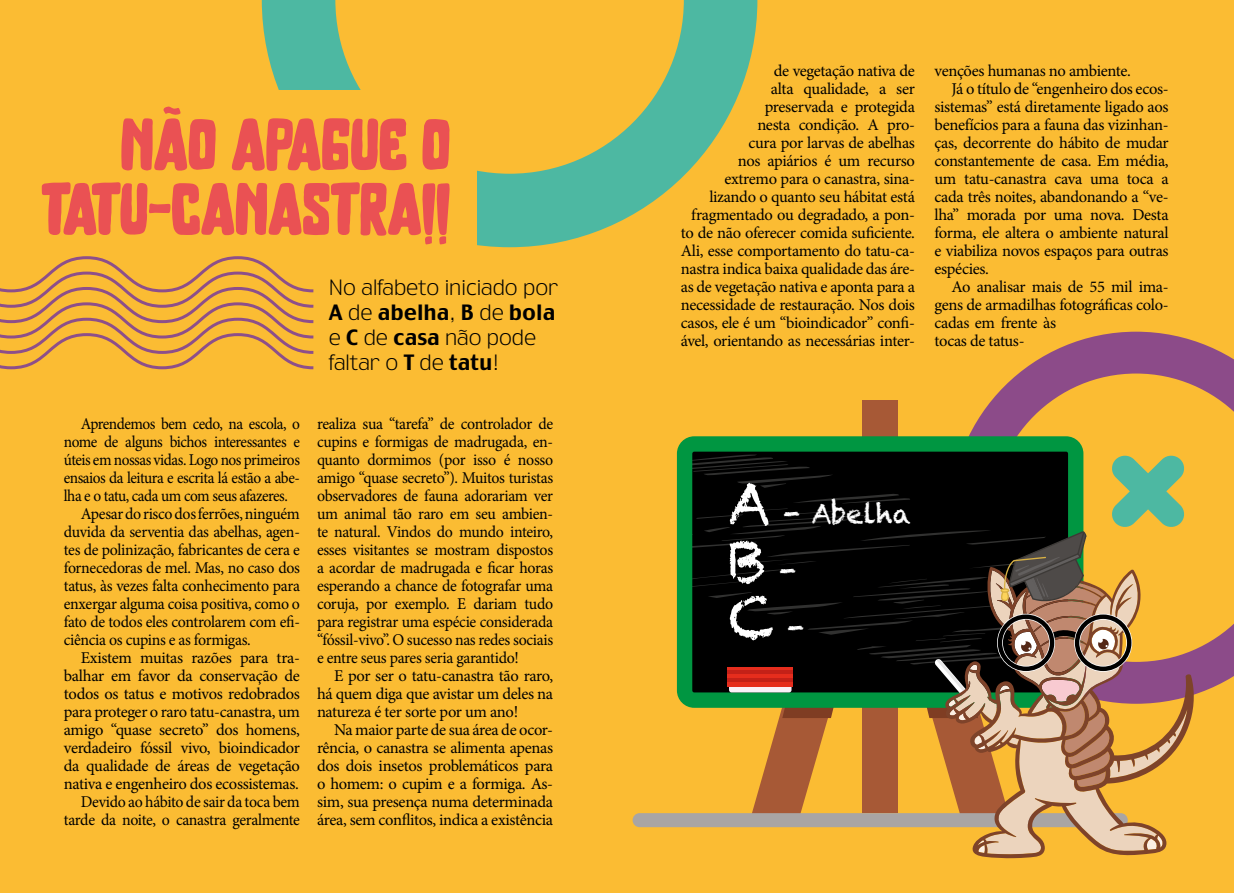
<style>
.page{position:relative;width:1234px;height:893px;background:#fff}
.page>*{position:absolute;margin:0;border:0;box-sizing:border-box;transform-origin:0 0}
.t1{font:700 73.5px/64.5px "BROTHER";color:#ea5153;text-align:right}
.t2{font:56.7px/56.7px "Chalkduster";color:#fff}
.t3{font:27px "Chalkduster";color:#fff}
.t4{font:300 21px/25.2px "Truth FB";color:#000}
.t5{font:16.5px/18px "Minion Pro";letter-spacing:-.02em;color:#000;text-align:justify}
.t6{font:16.5px/18px "Minion Pro";letter-spacing:-.02em;color:#000;text-align:justify;scale:.96 1}
.t7{font:16.5px "Minion Pro";letter-spacing:-.02em;color:#000;scale:.93 1}
.s1{font-weight:500}
.s2{font-size:56.7px}
.s3{font-size:27px}
</style>
<div class="page">
<div style="left:0;top:0;width:1233px;height:893px;background:#fbbc33"></div>
<svg style="left:969px;top:332px;width:264px;height:363px"></svg>
<svg style="left:262px;top:0;width:495px;height:247px"></svg>
<div style="left:862px;top:401px;width:35px;height:412px;background:#a75936"></div>
<div style="left:632px;top:813px;width:495px;height:14px;background:#a9a5a4;border-radius:7px"></div>
<svg style="left:676px;top:436px;width:407px;height:269px;background:#138a39"></svg>
<svg style="left:975px;top:567px;width:219px;height:291px"></svg>
<svg style="left:684px;top:454px;width:502px;height:400px"></svg>
<div style="left:17px;top:91px;width:459px;height:168px;background:#fbbc33"></div>
<svg style="left:0;top:256px;width:314px;height:114px"></svg>
<h1 class="t1" style="left:42px;top:109px;width:410px">NÃO APAGUE O<br>TATU-CANASTRA!!</h1>
<p class="t4" style="left:329px;top:275px;width:231px">No alfabeto iniciado por<br><span class="s1">A</span> de <span class="s1">abelha</span>, <span class="s1">B</span> de <span class="s1">bola </span>e <span class="s1">C</span> de <span class="s1">casa</span> não pode faltar o <span class="s1">T</span> de <span class="s1">tatu</span>!</p>
<p class="t7" style="left:81px;top:413px;width:237px">Aprendemos bem cedo, na escola, o</p>
<p class="t7" style="left:64px;top:431px;width:255px">nome de alguns bichos interessantes e</p>
<p class="t7" style="left:64px;top:449px;width:255px">úteis em nossas vidas. Logo nos primeiros</p>
<p class="t7" style="left:64px;top:467px;width:255px">ensaios da leitura e escrita lá estão a abe-</p>
<p class="t7" style="left:64px;top:485px;width:242px">lha e o tatu, cada um com seus afazeres.</p>
<p class="t6" style="left:81px;top:505px;width:230px">Apesar do risco dos ferrões, ninguém</p>
<p class="t6" style="left:64px;top:523px;width:247px">duvida da serventia das abelhas, agen-</p>
<p class="t6" style="left:64px;top:541px;width:247px">tes de polinização, fabricantes de cera e</p>
<p class="t6" style="left:64px;top:559px;width:247px">fornecedoras de mel. Mas, no caso dos</p>
<p class="t6" style="left:64px;top:577px;width:247px">tatus, às vezes falta conhecimento para</p>
<p class="t6" style="left:64px;top:595px;width:247px">enxergar alguma coisa positiva, como o</p>
<p class="t6" style="left:64px;top:613px;width:247px">fato de todos eles controlarem com efi-</p>
<p class="t6" style="left:64px;top:631px;width:196px">ciência os cupins e as formigas.</p>
<p class="t5" style="left:81px;top:649px;width:220px">Existem muitas razões para tra-</p>
<p class="t5" style="left:64px;top:667px;width:237px">balhar em favor da conservação de</p>
<p class="t5" style="left:64px;top:685px;width:237px">todos os tatus e motivos redobrados</p>
<p class="t5" style="left:64px;top:703px;width:237px">para proteger o raro tatu-canastra, um</p>
<p class="t5" style="left:64px;top:721px;width:238px">amigo “quase secreto” dos homens,</p>
<p class="t5" style="left:64px;top:739px;width:237px">verdadeiro fóssil vivo, bioindicador</p>
<p class="t5" style="left:64px;top:757px;width:238px">da qualidade de áreas de vegetação</p>
<p class="t5" style="left:64px;top:775px;width:236px">nativa e engenheiro dos ecossistemas.</p>
<p class="t6" style="left:81px;top:793px;width:230px">Devido ao hábito de sair da toca bem</p>
<p class="t6" style="left:64px;top:811px;width:247px">tarde da noite, o canastra geralmente</p>
<p class="t6" style="left:317px;top:415px;width:247px">realiza sua “tarefa” de controlador de cupins e formigas de madrugada, en&shy;quanto dormimos (por isso é nosso amigo “quase secreto”). Muitos turistas observadores de fauna adorariam ver um animal tão raro em seu ambien&shy;te natural. Vindos do mundo inteiro, esses visitantes se mostram dispostos a acordar de madrugada e ficar horas esperando a chance de fotografar uma coruja, por exemplo. E dariam tudo para registrar uma espécie considerada “fóssil-vivo”. O sucesso nas redes sociais e entre seus pares seria garantido!</p>
<p class="t5" style="left:317px;top:667px;width:238px;text-indent:17px">E por ser o tatu-canastra tão raro, há quem diga que avistar um deles na natureza é ter sorte por um ano!</p>
<p class="t5" style="left:317px;top:721px;width:238px;text-indent:17px">Na maior parte de sua área de ocor&shy;rência, o canastra se alimenta apenas dos dois insetos problemáticos para o homem: o cupim e a formiga. As&shy;sim, sua presença numa determinada área, sem conflitos, indica a existência</p>
<p class="t5" style="left:680px;top:62px;width:236px;text-align:right">de vegetação nativa de<br>alta qualidade, a ser<br>preservada e protegida<br>nesta condição. A pro-<br>cura por larvas de abelhas<br>nos apiários é um recurso<br>extremo para o canastra, sina&shy;lizando o quanto seu hábitat está fragmentado ou degradado, a pon&shy;to de não oferecer comida suficiente.<br>Ali, esse comportamento do tatu-ca&shy;nastra indica baixa qualidade das áre&shy;as de vegetação nativa e aponta para a necessidade de restauração. Nos dois casos, ele é um “bioindicador” confi&shy;ável, orientando as necessárias inter-</p>
<p class="t5" style="left:934px;top:62px;width:198px">venções humanas no ambiente.</p>
<p class="t5" style="left:951px;top:80px;width:219px">Já o título de “engenheiro dos ecos-</p>
<p class="t5" style="left:934px;top:98px;width:236px">sistemas” está diretamente ligado aos</p>
<p class="t5" style="left:934px;top:116px;width:236px">benefícios para a fauna das vizinhan-</p>
<p class="t5" style="left:934px;top:134px;width:236px">ças, decorrente do hábito de mudar</p>
<p class="t5" style="left:934px;top:152px;width:236px">constantemente de casa. Em média,</p>
<p class="t5" style="left:934px;top:170px;width:236px">um tatu-canastra cava uma toca a</p>
<p class="t5" style="left:934px;top:188px;width:236px">cada três noites, abandonando a “ve-</p>
<p class="t5" style="left:934px;top:206px;width:235px">lha” morada por uma nova. Desta</p>
<p class="t5" style="left:934px;top:224px;width:235px">forma, ele altera o ambiente natural</p>
<p class="t5" style="left:934px;top:242px;width:236px">e viabiliza novos espaços para outras</p>
<p class="t5" style="left:934px;top:260px;width:56px">espécies.</p>
<p class="t5" style="left:951px;top:278px;width:219px">Ao analisar mais de 55 mil ima-</p>
<p class="t5" style="left:934px;top:296px;width:235px">gens de armadilhas fotográficas colo-</p>
<p class="t5" style="left:934px;top:314px;width:123px">cadas em frente às</p>
<p class="t5" style="left:934px;top:332px;width:92px">tocas de tatus-</p>
<h3 class="t3" style="left:728px;top:498px;width:184px"><span class="s2">A</span> - Abelha</h3>
<h2 class="t2" style="left:728px;top:532px;width:77px">B <span class="s3">-<br></span>C <span class="s3">-</span></h2>
</div>
